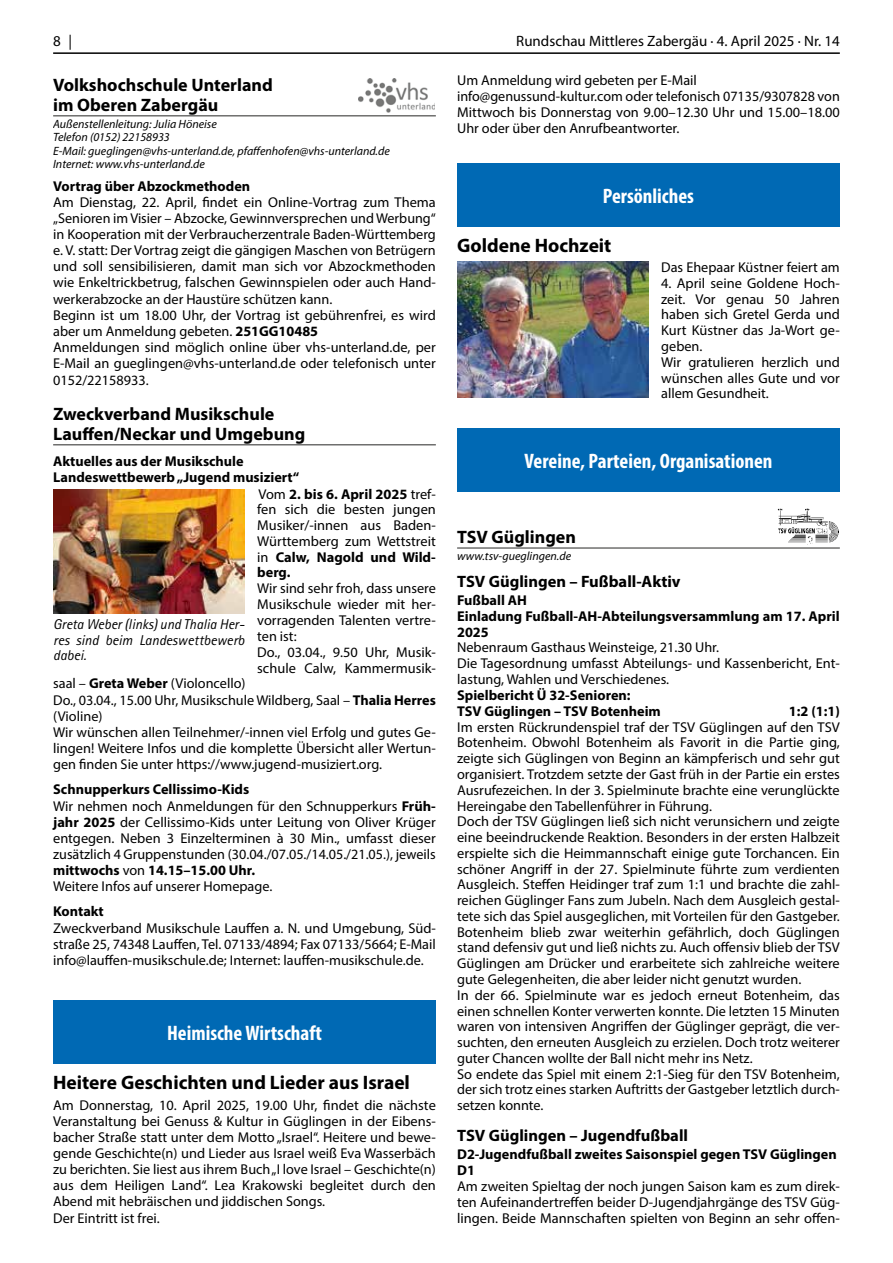
<style>
.page{position:relative;width:893px;height:1263px;background:#fff}
.page>*{position:absolute;margin:0;border:0;box-sizing:border-box;transform-origin:0 0}
.t1{font:700 condensed 21px "Myriad Pro";color:#fff}
.t2{font:700 19.5px "Myriad Pro";color:#000}
.t3{font:700 18px/19.6px "Myriad Pro";color:#000}
.t4{font:700 16.5px "Myriad Pro";color:#000}
.t5{font:15px "Myriad Pro";color:#000}
.t6{font:14.25px/15.8px "Myriad Pro";color:#000}
.t7{font:700 14.25px/15.8px "Myriad Pro";color:#000}
.t8{font:italic 14.25px/15.8px "Rotis Sans Serif W1 G";color:#000;text-align:justify}
.t9{font:italic 12px/13.2px "Myriad Pro";color:#000}
.s1{font-weight:700}
</style>
<div class="page">
<hr style="left:53px;top:52px;width:787px;height:2px;background:#000">
<hr style="left:53px;top:115px;width:383px;height:2px;background:#6f6f6e">
<img style="left:359px;top:79px;width:76px;height:34px">
<hr style="left:53px;top:444px;width:383px;height:1px;background:#6f6f6e">
<img style="left:53px;top:490px;width:191px;height:123px">
<div style="left:53px;top:1000px;width:383px;height:63px;background:#0069b4"></div>
<div style="left:457px;top:163px;width:383px;height:64px;background:#0069b4"></div>
<img style="left:457px;top:261px;width:191px;height:136px">
<div style="left:457px;top:429px;width:383px;height:63px;background:#0069b4"></div>
<hr style="left:457px;top:547px;width:383px;height:2px;background:#6f6f6e">
<img style="left:777px;top:508px;width:62px;height:37px">
<p class="t5" style="left:53px;top:32px;width:20px">8 |</p>
<p class="t5" style="left:516px;top:32px;width:325px">Rundschau Mittleres Zabergäu · 4. April 2025 · Nr. 14</p>
<p class="t3" style="left:53px;top:75px;width:221px">Volkshochschule Unterland im Oberen Zabergäu</p>
<p class="t9" style="left:53px;top:117px;width:338px">Außenstellenleitung: Julia Höneise<br>Telefon (0152) 22158933<br>E-Mail: gueglingen@vhs-unterland.de, pfaffenhofen@vhs-unterland.de Internet: www.vhs-unterland.de</p>
<p class="t7" style="left:53px;top:178px;width:199px">Vortrag über Abzockmethoden</p>
<p class="t6" style="left:53px;top:194px;width:384px">Am Dienstag, 22. April, findet ein Online-Vortrag zum Thema „Senioren im Visier – Abzocke, Gewinnversprechen und Werbung“ in Kooperation mit der Verbraucherzentrale Baden-Württemberg e. V. statt: Der Vortrag zeigt die gängigen Maschen von Betrügern und soll sensibilisieren, damit man sich vor Abzockmethoden wie Enkeltrickbetrug, falschen Gewinnspielen oder auch Hand&shy;werkerabzocke an der Haustüre schützen kann.<br>Beginn ist um 18.00 Uhr, der Vortrag ist gebührenfrei, es wird aber um Anmeldung gebeten. <span class="s1">251GG10485<br></span>Anmeldungen sind möglich online über vhs-unterland.de, per E-Mail an gueglingen@vhs-unterland.de oder telefonisch unter 0152/22158933.</p>
<p class="t3" style="left:53px;top:404px;width:254px">Zweckverband Musikschule<br>Lauffen/Neckar und Umgebung</p>
<p class="t7" style="left:53px;top:453px;width:248px">Aktuelles aus der Musikschule<br>Landeswettbewerb „Jugend musiziert“</p>
<p class="t6" style="left:457px;top:72px;width:384px">Um Anmeldung wird gebeten per E-Mail info@genussund-kultur.com oder telefonisch 07135/9307828 von Mittwoch bis Donnerstag von 9.00–12.30 Uhr und 15.00–18.00<br>Uhr oder über den Anrufbeantworter.</p>
<h1 class="t1" style="left:603px;top:182px;width:93px">Persönliches</h1>
<h2 class="t2" style="left:457px;top:233px;width:156px">Goldene Hochzeit</h2>
<p class="t6" style="left:661px;top:259px;width:180px">Das Ehepaar Küstner feiert am</p>
<p class="t6" style="left:661px;top:275px;width:180px">4. April seine Goldene Hoch&shy;zeit. Vor genau 50 Jahren haben sich Gretel Gerda und<br>Kurt Küstner das Ja-Wort ge&shy;geben.<br>Wir gratulieren herzlich und wünschen alles Gute und vor allem Gesundheit.</p>
<h1 class="t1" style="left:525px;top:448px;width:249px">Vereine, Parteien, Organisationen</h1>
<p class="t6" style="left:257px;top:486px;width:180px;text-align:justify">Vom <span class="s1">2. bis 6. April 2025</span> tref&shy;fen sich die besten jungen Musiker/-innen aus Baden-Württemberg zum Wettstreit in <span class="s1">Calw, Nagold und Wild&shy;berg.</span></p>
<p class="t6" style="left:257px;top:580px;width:180px">Wir sind sehr froh, dass unsere<br>Musikschule wieder mit her&shy;vorragenden Talenten vertre&shy;ten ist:<br>Do., 03.04., 9.50 Uhr, Musik&shy;schule Calw, Kammermusik-</p>
<p class="t6" style="left:53px;top:675px;width:384px;line-height:16.2px">saal – <span class="s1">Greta Weber</span> (Violoncello)<br>Do., 03.04., 15.00 Uhr, Musikschule Wildberg, Saal – <span class="s1">Thalia Herres </span>(Violine)<br>Wir wünschen allen Teilnehmer/-innen viel Erfolg und gutes Ge&shy;lingen! Weitere Infos und die komplette Übersicht aller Wertun&shy;gen finden Sie unter https://www.jugend-musiziert.org.</p>
<p class="t6" style="left:53px;top:781px;width:384px;line-height:16.2px"><span class="s1">Schnupperkurs Cellissimo-Kids<br></span>Wir nehmen noch Anmeldungen für den Schnupperkurs <span class="s1">Früh&shy;jahr 2025</span> der Cellissimo-Kids unter Leitung von Oliver Krüger entgegen. Neben 3 Einzelterminen à 30 Min., umfasst dieser zusätzlich 4 Gruppenstunden (30.04./07.05./14.05./21.05.), jeweils <span class="s1">mittwochs</span> von <span class="s1">14.15–15.00 Uhr.<br></span>Weitere Infos auf unserer Homepage.</p>
<p class="t7" style="left:53px;top:903px;width:52px">Kontakt</p>
<p class="t6" style="left:53px;top:920px;width:384px;text-align:justify">Zweckverband Musikschule Lauffen a. N. und Umgebung, Süd&shy;straße 25, 74348 Lauffen, Tel. 07133/4894; Fax 07133/5664; E-Mail info@lauffen-musikschule.de; Internet: lauffen-musikschule.de.</p>
<p class="t8" style="left:53px;top:616px;width:193px">Greta Weber (links) und Thalia Her&shy;res sind beim Landeswettbewerb dabei.</p>
<h1 class="t1" style="left:167px;top:1019px;width:156px">Heimische Wirtschaft</h1>
<h2 class="t2" style="left:53px;top:1070px;width:358px">Heitere Geschichten und Lieder aus Israel</h2>
<p class="t6" style="left:53px;top:1097px;width:384px">Am Donnerstag, 10. April 2025, 19.00 Uhr, findet die nächste Veranstaltung bei Genuss &amp; Kultur in Güglingen in der Eibens&shy;bacher Straße statt unter dem Motto „Israel“. Heitere und bewe&shy;gende Geschichte(n) und Lieder aus Israel weiß Eva Wasserbäch zu berichten. Sie liest aus ihrem Buch „I love Israel – Geschichte(n) aus dem Heiligen Land“. Lea Krakowski begleitet durch den Abend mit hebräischen und jiddischen Songs.<br>Der Eintritt ist frei.</p>
<p class="t3" style="left:457px;top:526px;width:120px">TSV Güglingen</p>
<p class="t9" style="left:457px;top:550px;width:116px">www.tsv-gueglingen.de</p>
<p class="t4" style="left:457px;top:570px;width:225px">TSV Güglingen – Fußball-Aktiv</p>
<p class="t7" style="left:457px;top:592px;width:384px">Fußball AH<br>Einladung Fußball-AH-Abteilungsversammlung am 17. April<br>2025</p>
<p class="t6" style="left:457px;top:639px;width:384px">Nebenraum Gasthaus Weinsteige, 21.30 Uhr.<br>Die Tagesordnung umfasst Abteilungs- und Kassenbericht, Ent&shy;lastung, Wahlen und Verschiedenes.</p>
<p class="t7" style="left:457px;top:687px;width:205px">Spielbericht Ü 32-Senioren:<br>TSV Güglingen – TSV Botenheim</p>
<p class="t7" style="left:789px;top:703px;width:52px">1:2 (1:1)</p>
<p class="t6" style="left:457px;top:719px;width:384px">Im ersten Rückrundenspiel traf der TSV Güglingen auf den TSV Botenheim. Obwohl Botenheim als Favorit in die Partie ging, zeigte sich Güglingen von Beginn an kämpferisch und sehr gut organisiert. Trotzdem setzte der Gast früh in der Partie ein erstes Ausrufezeichen. In der 3. Spielminute brachte eine verunglückte Hereingabe den Tabellenführer in Führung.<br>Doch der TSV Güglingen ließ sich nicht verunsichern und zeigte eine beeindruckende Reaktion. Besonders in der ersten Halbzeit erspielte sich die Heimmannschaft einige gute Torchancen. Ein schöner Angriff in der 27. Spielminute führte zum verdienten Ausgleich. Steffen Heidinger traf zum 1:1 und brachte die zahl&shy;reichen Güglinger Fans zum Jubeln. Nach dem Ausgleich gestal&shy;tete sich das Spiel ausgeglichen, mit Vorteilen für den Gastgeber.<br>Botenheim blieb zwar weiterhin gefährlich, doch Güglingen stand defensiv gut und ließ nichts zu. Auch offensiv blieb der TSV Güglingen am Drücker und erarbeitete sich zahlreiche weitere gute Gelegenheiten, die aber leider nicht genutzt wurden.<br>In der 66. Spielminute war es jedoch erneut Botenheim, das einen schnellen Konter verwerten konnte. Die letzten 15 Minuten waren von intensiven Angriffen der Güglinger geprägt, die ver&shy;suchten, den erneuten Ausgleich zu erzielen. Doch trotz weiterer guter Chancen wollte der Ball nicht mehr ins Netz.<br>So endete das Spiel mit einem 2:1-Sieg für den TSV Botenheim, der sich trotz eines starken Auftritts der Gastgeber letztlich durch&shy;setzen konnte.</p>
<p class="t4" style="left:457px;top:1125px;width:232px">TSV Güglingen – Jugendfußball</p>
<p class="t7" style="left:457px;top:1146px;width:381px">D2-Jugendfußball zweites Saisonspiel gegen TSV Güglingen<br>D1</p>
<p class="t6" style="left:457px;top:1178px;width:384px;text-align:justify">Am zweiten Spieltag der noch jungen Saison kam es zum direk&shy;ten Aufeinandertreffen beider D-Jugendjahrgänge des TSV Güg&shy;lingen. Beide Mannschaften spielten von Beginn an sehr offen-</p>
</div>
